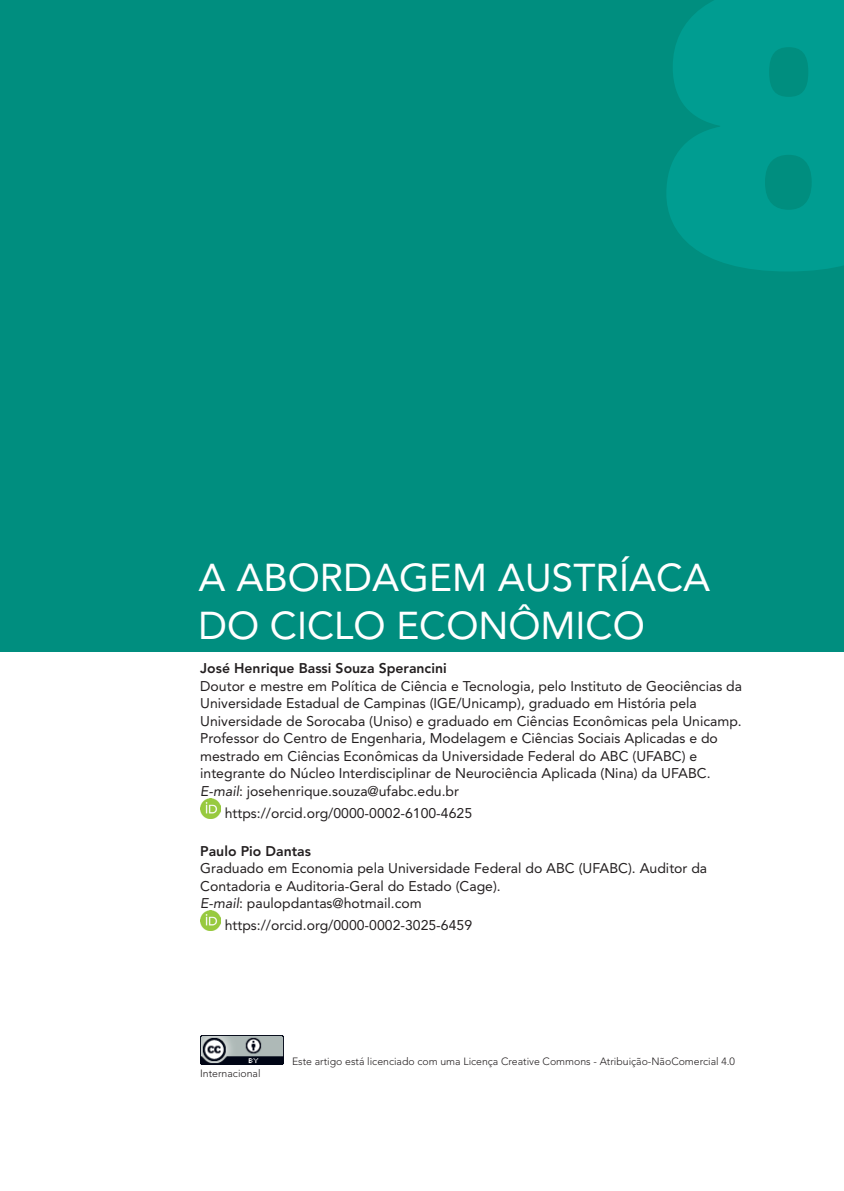
<style>
.page{position:relative;width:844px;height:1191px;background:#fff}
.page>*{position:absolute;margin:0;border:0;box-sizing:border-box;transform-origin:0 0}
.t1{font:38.5px/47.2px "Avenir";color:#fff}
.t2{font:14px/17.5px "Avenir";color:#231f20}
.t3{font:800 14px "Avenir";color:#231f20}
.t4{font:300 10.5px "Avenir";color:#231f20}
.s1{font-style:italic}
</style>
<div class="page">
<div style="left:0;top:0;width:843px;height:651px;background:#008e7f"></div>
<img style="left:201px;top:798px;width:20px;height:20px">
<img style="left:201px;top:910px;width:20px;height:20px">
<img style="left:200px;top:1035px;width:84px;height:29px">
<svg style="left:666px;top:0;width:177px;height:271px;fill:#009d91"></svg>
<h1 class="t1" style="left:198px;top:554px;width:513px">A ABORDAGEM AUSTRÍACA<br>DO CICLO ECONÔMICO</h1>
<p class="t3" style="left:200px;top:660px;width:248px">José Henrique Bassi Souza Sperancini</p>
<p class="t2" style="left:200px;top:677px;width:543px">Doutor e mestre em Política de Ciência e Tecnologia, pelo Instituto de Geociências da Universidade Estadual de Campinas (IGE/Unicamp), graduado em História pela Universidade de Sorocaba (Uniso) e graduado em Ciências Econômicas pela Unicamp.<br>Professor do Centro de Engenharia, Modelagem e Ciências Sociais Aplicadas e do mestrado em Ciências Econômicas da Universidade Federal do ABC (UFABC) e integrante do Núcleo Interdisciplinar de Neurociência Aplicada (Nina) da UFABC.<br><span class="s1">E-mail</span>: josehenrique.souza@ufabc.edu.br</p>
<p class="t2" style="left:225px;top:804px;width:249px">https://orcid.org/0000-0002-6100-4625</p>
<p class="t3" style="left:200px;top:842px;width:112px">Paulo Pio Dantas</p>
<p class="t2" style="left:200px;top:859px;width:508px">Graduado em Economia pela Universidade Federal do ABC (UFABC). Auditor da<br>Contadoria e Auditoria-Geral do Estado (Cage).<br><span class="s1">E-mail</span>: paulopdantas@hotmail.com</p>
<p class="t2" style="left:225px;top:917px;width:249px">https://orcid.org/0000-0002-3025-6459</p>
<p class="t4" style="left:200px;top:1067px;width:62px">Internacional</p>
<p class="t4" style="left:292px;top:1054px;width:444px">Este artigo está licenciado com uma Licença Creative Commons - Atribuição-NãoComercial 4.0</p>
</div>
